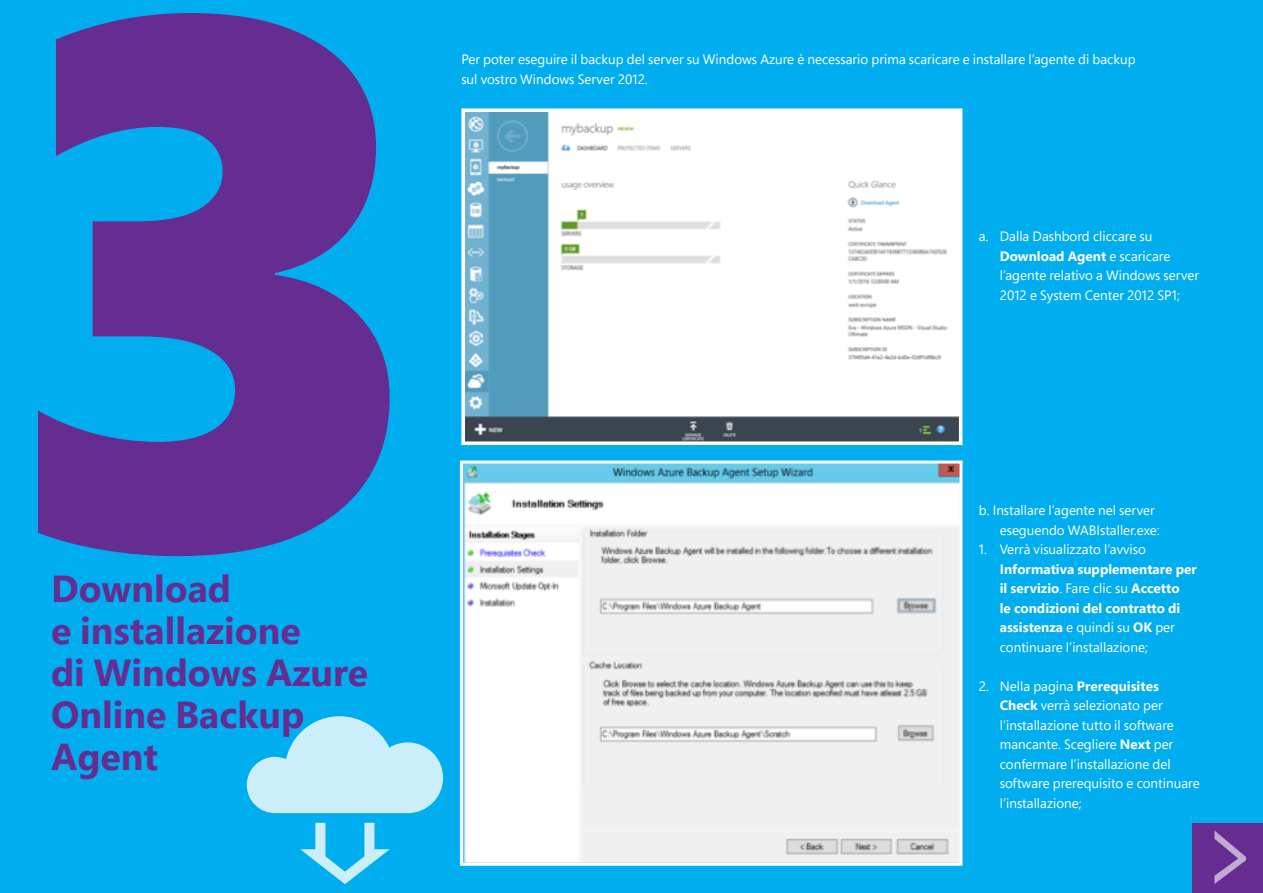
<style>
.page{position:relative;width:1263px;height:893px;background:#00aeef}
.page>*{position:absolute;margin:0;border:0;box-sizing:border-box;transform-origin:0 0}
.t1{font:900 750px "Segoe Pro";color:#652d91}
.t2{font:112.5px "Segoe Pro";color:#fff;scale:.67 1}
.t3{font:700 37.5px/42px "Segoe Pro";color:#652d91}
.t4{font:13.5px/19.5px "Segoe Pro";color:#fff}
.t5{font:700 13.5px/19.5px "Segoe Pro";color:#fff}
.s1{font-weight:700}
.s2{font-weight:400}
</style>
<div class="page">
<img style="left:466px;top:113px;width:491px;height:327px">
<div style="left:461px;top:108px;width:501px;height:337px;border:4px solid #fff"></div>
<img style="left:464px;top:464px;width:494px;height:398px">
<div style="left:460px;top:460px;width:502px;height:406px;border:3px solid #fff"></div>
<div style="left:1193px;top:823px;width:70px;height:70px;background:#652d91"></div>
<svg style="left:247px;top:716px;width:196px;height:168px"></svg>
<p class="t1" style="left:-20px;top:-248px;width:451px">3</p>
<p class="t3" style="left:51px;top:567px;width:182px">Download</p>
<p class="t3" style="left:51px;top:609px;width:251px">e installazione</p>
<p class="t3" style="left:51px;top:651px;width:319px">di Windows Azure<br>Online Backup<br>Agent</p>
<p class="t4" style="left:461px;top:49px;width:676px">Per poter eseguire il backup del server su Windows Azure è necessario prima scaricare e installare l’agente di backup sul vostro Windows Server 2012.</p>
<p class="t4" style="left:1000px;top:226px;width:201px;text-indent:-21px">a. Dalla Dashbord cliccare su<br><span class="s1">Download Agent</span> e scaricare l’agente relativo a Windows server<br>2012 e System Center 2012 SP1;</p>
<p class="t4" style="left:1000px;top:500px;width:162px;text-indent:-21px">b. Installare l’agente nel server eseguendo WABIstaller.exe:</p>
<p class="t5" style="left:1000px;top:539px;width:198px;text-indent:-21px"><span class="s2">1. Verrà visualizzato l’avviso<br></span>Informativa supplementare per il servizio<span class="s2">. Fare clic su</span> Accetto<br>le condizioni del contratto di assistenza <span class="s2">e quindi su</span> OK <span class="s2">per continuare l’installazione;</span></p>
<p class="t4" style="left:1000px;top:676px;width:201px;text-indent:-21px">2. Nella pagina <span class="s1">Prerequisites<br>Check</span> verrà selezionato per l’installazione tutto il software mancante. Scegliere <span class="s1">Next</span> per confermare l’installazione del software prerequisito e continuare l’installazione;</p>
<h2 class="t2" style="left:1204px;top:774px;width:78px">&gt;</h2>
</div>
